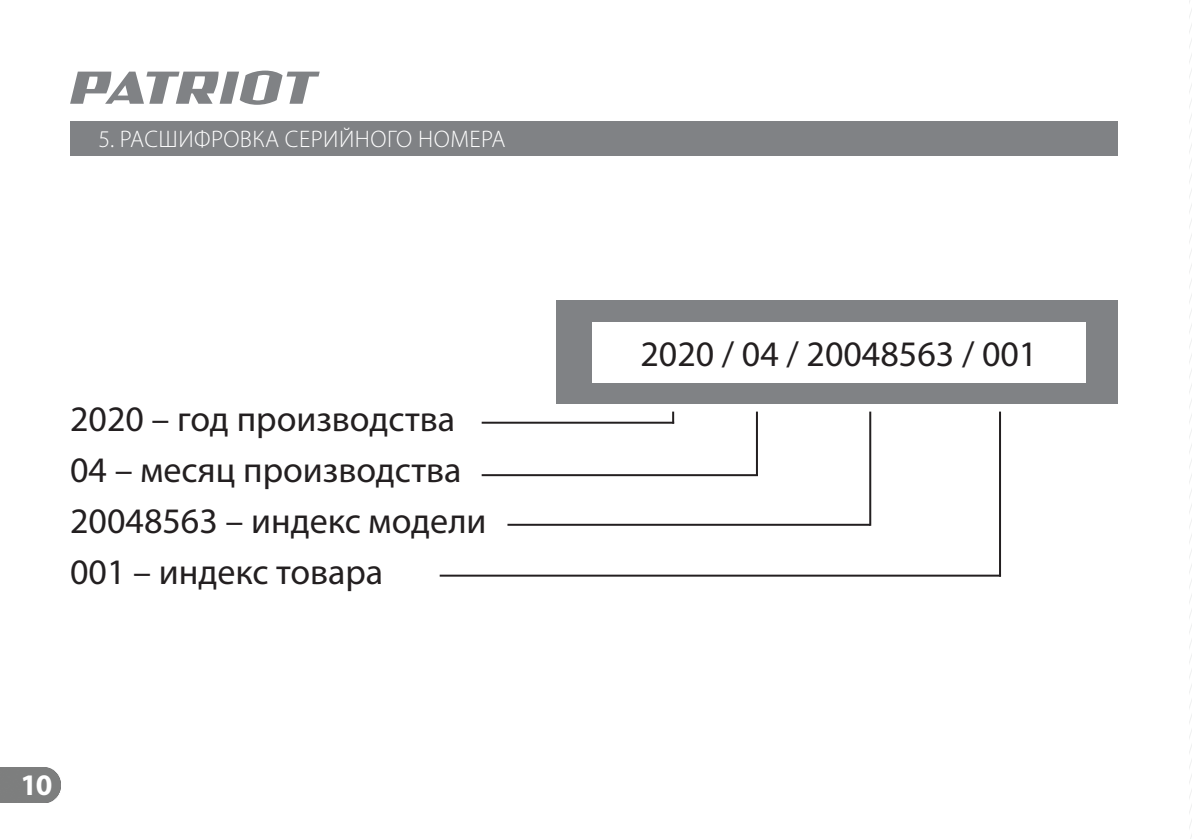
<style>
.page{position:relative;width:1192px;height:839px;background:#fff}
.page>*{position:absolute;margin:0;border:0;box-sizing:border-box;transform-origin:0 0}
.t1{font:36px/51px "Myriad Pro";color:#231f20}
.t2{font:700 30px "Myriad Pro";color:#fff}
.t3{font:300 24px "Myriad Pro";letter-spacing:.02em;color:#fff}
</style>
<div class="page">
<div style="left:0;top:767px;width:60px;height:35px;background:#7d7e7e"></div>
<svg style="left:70px;top:71px;width:249px;height:34px"></svg>
<div style="left:70px;top:121px;width:1047px;height:34px;background:#808285"></div>
<div style="left:556px;top:300px;width:561px;height:104px;background:#808285"></div>
<hr style="left:481px;top:422px;width:193px;height:2px;background:#231f20">
<hr style="left:481px;top:474px;width:276px;height:2px;background:#231f20">
<hr style="left:507px;top:524px;width:363px;height:2px;background:#231f20">
<hr style="left:439px;top:574px;width:561px;height:2px;background:#231f20">
<div style="left:592px;top:321px;width:493px;height:61px;background:#fff"></div>
<svg style="left:672px;top:411px;width:2px;height:13px"></svg>
<hr style="left:755px;top:411px;width:2px;height:65px;background:#231f20">
<hr style="left:869px;top:411px;width:2px;height:115px;background:#231f20">
<hr style="left:998px;top:411px;width:2px;height:165px;background:#231f20">
<svg style="left:1189px;top:0;width:3px;height:839px"></svg>
<p class="t3" style="left:98px;top:128px;width:408px">5. РАСШИФРОВКА СЕРИЙНОГО НОМЕРА</p>
<p class="t1" style="left:70px;top:395px;width:418px">2020 – год производства<br>04 – месяц производства<br>20048563 – индекс модели<br>001 – индекс товара</p>
<p class="t2" style="left:20px;top:769px;width:33px">10</p>
<p class="t1" style="left:640px;top:329px;width:398px">2020 / 04 / 20048563 / 001</p>
</div>
